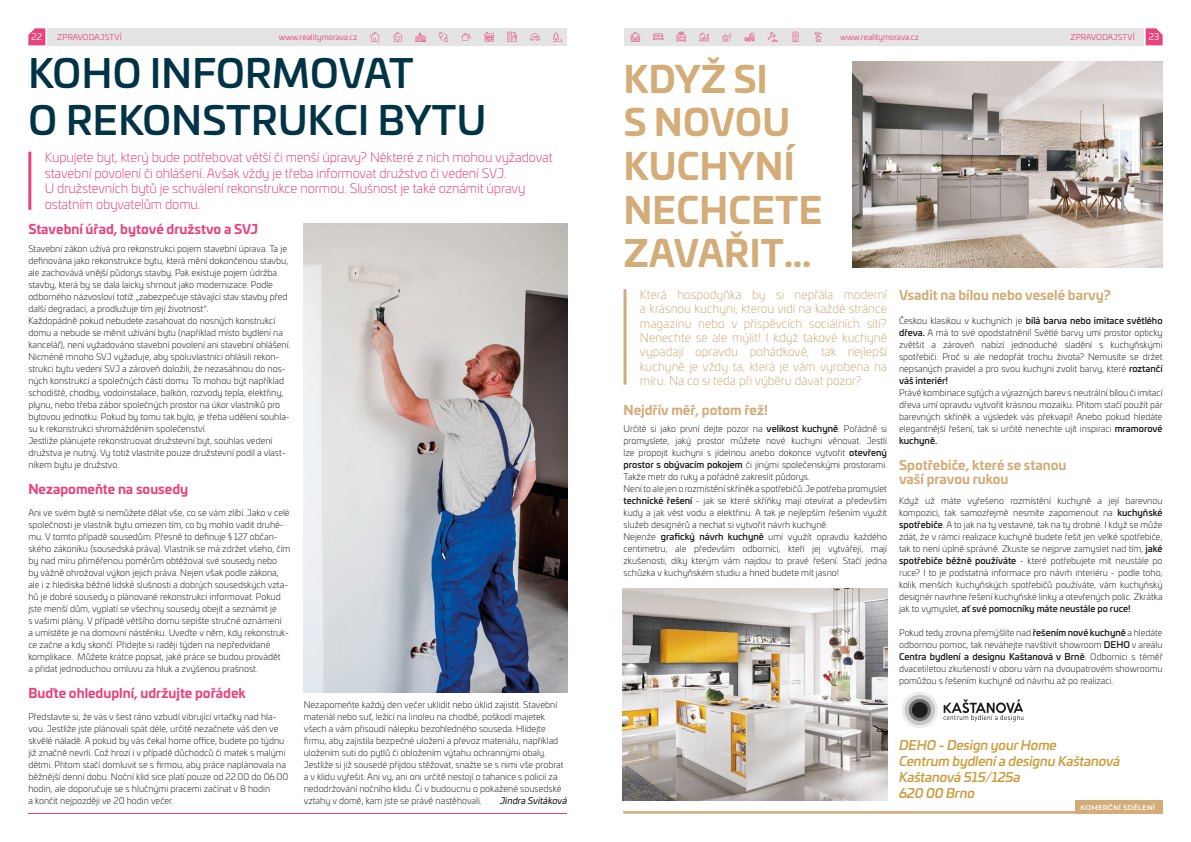
<style>
.page{position:relative;width:1191px;height:842px;background:#fff}
.page>*{position:absolute;margin:0;border:0;box-sizing:border-box;transform-origin:0 0}
.t1{font:500 39.2px/47px "Univia Pro";letter-spacing:.01em;color:#003346}
.t2{font:700 36.3px/43.5px "Univia Pro";letter-spacing:.01em;color:#d3ac78}
.t3{font:300 13px/15.6px "Univia Pro";letter-spacing:-.01em;color:#e9437e}
.t4{font:700 13px/14px "Univia Pro";color:#d3ac78}
.t5{font:700 13px "Univia Pro";color:#e9437e}
.t6{font:italic 500 13px/16px "Univia Pro";letter-spacing:-.01em;color:#cc9d3f}
.t7{font:300 12px/14.4px "Univia Pro";color:#d3ac78;text-align:justify}
.t8{font:300 9px/12px "Univia Pro";color:#1d1d1b}
.t9{font:italic 9px "Univia Pro";color:#1d1d1b}
.t10{font:9px "Univia Pro";color:#fff}
.t11{font:8px "Univia Pro";color:#e9437e}
.t12{font:8px "Univia Pro";letter-spacing:.02em;color:#e9437e}
.t13{font:600 6.8px "Montserrat";letter-spacing:.02em;color:#fff}
.s1{font-weight:500}
</style>
<div class="page">
<hr style="left:28px;top:813px;width:1134px;height:1px;background:#e9437e">
<div style="left:47px;top:28px;width:520px;height:17px;background:#e4e4e3"></div>
<svg style="left:28px;top:28px;width:17px;height:17px"></svg>
<svg style="left:370px;top:32px;width:10px;height:10px"></svg>
<svg style="left:392px;top:32px;width:11px;height:10px"></svg>
<svg style="left:438px;top:32px;width:10px;height:10px"></svg>
<svg style="left:415px;top:32px;width:11px;height:10px"></svg>
<svg style="left:461px;top:33px;width:10px;height:8px"></svg>
<svg style="left:507px;top:32px;width:10px;height:10px"></svg>
<svg style="left:530px;top:33px;width:10px;height:8px"></svg>
<svg style="left:553px;top:32px;width:9px;height:9px"></svg>
<svg style="left:484px;top:32px;width:10px;height:10px"></svg>
<div style="left:624px;top:28px;width:519px;height:17px;background:#e4e4e3"></div>
<svg style="left:1145px;top:28px;width:17px;height:17px"></svg>
<svg style="left:699px;top:32px;width:10px;height:9px"></svg>
<svg style="left:653px;top:34px;width:10px;height:6px"></svg>
<svg style="left:744px;top:32px;width:11px;height:9px"></svg>
<svg style="left:815px;top:32px;width:7px;height:10px"></svg>
<svg style="left:630px;top:32px;width:11px;height:10px"></svg>
<svg style="left:676px;top:32px;width:10px;height:10px"></svg>
<svg style="left:767px;top:32px;width:10px;height:10px"></svg>
<svg style="left:722px;top:32px;width:10px;height:9px"></svg>
<svg style="left:792px;top:32px;width:7px;height:10px"></svg>
<hr style="left:28px;top:152px;width:3px;height:58px;background:#e9437e">
<img style="left:304px;top:223px;width:263px;height:469px">
<div style="left:567px;top:807px;width:595px;height:16px;background:#fff"></div>
<img style="left:622px;top:588px;width:266px;height:212px">
<img style="left:852px;top:61px;width:310px;height:206px">
<div style="left:623px;top:811px;width:539px;height:3px;background:#d3ac78;border:1px solid #d3ac78"></div>
<div style="left:1075px;top:800px;width:87px;height:14px;background:#d3ac78"></div>
<hr style="left:623px;top:289px;width:3px;height:96px;background:#d3ac78">
<svg style="left:902px;top:692px;width:121px;height:36px"></svg>
<p class="t10" style="left:31px;top:31px;width:12px">22</p>
<p class="t12" style="left:57px;top:31px;width:66px">ZPRAVODAJSTVÍ</p>
<p class="t11" style="left:279px;top:31px;width:80px">www.realitymorava.cz</p>
<p class="t11" style="left:840px;top:31px;width:80px">www.realitymorava.cz</p>
<p class="t12" style="left:1070px;top:31px;width:66px">ZPRAVODAJSTVÍ</p>
<p class="t10" style="left:1148px;top:31px;width:12px">23</p>
<h1 class="t1" style="left:29px;top:47px;width:459px">KOHO INFORMOVAT<br>O REKONSTRUKCI BYTU</h1>
<p class="t3" style="left:45px;top:149px;width:509px">Kupujete byt, který bude potřebovat větší či menší úpravy? Některé z nich mohou vyžadovat stavební povolení či ohlášení. Avšak vždy je třeba informovat družstvo či vedení SVJ.<br>U družstevních bytů je schválení rekonstrukce normou. Slušnost je také oznámit úpravy ostatním obyvatelům domu.</p>
<h3 class="t5" style="left:28px;top:218px;width:231px">Stavební úřad, bytové družstvo a SVJ</h3>
<p class="t8" style="left:28px;top:242px;width:263px">Stavební zákon užívá pro rekonstrukci pojem stavební úprava. Ta je definována jako rekonstrukce bytu, která mění dokončenou stavbu, ale zachovává vnější půdorys stavby. Pak existuje pojem údržba stavby, která by se dala laicky shrnout jako modernizace. Podle odborného názvosloví totiž „zabezpečuje stávající stav stavby před další degradací, a prodlužuje tím její životnost“.<br>Každopádně pokud nebudete zasahovat do nosných konstrukcí domu a nebude se měnit užívání bytu (například místo bydlení na kancelář), není vyžadováno stavební povolení ani stavební ohlášení.<br>Nicméně mnoho SVJ vyžaduje, aby spoluvlastníci ohlásili rekon&shy;strukci bytu vedení SVJ a zároveň doložili, že nezasáhnou do nos&shy;ných konstrukcí a společných částí domu. To mohou být například schodiště, chodby, vodoinstalace, balkón, rozvody tepla, elektřiny, plynu, nebo třeba zábor společných prostor na úkor vlastníků pro bytovou jednotku. Pokud by tomu tak bylo, je třeba udělení souhla&shy;su k rekonstrukci shromážděním společenství.<br>Jestliže plánujete rekonstruovat družstevní byt, souhlas vedení družstva je nutný. Vy totiž vlastníte pouze družstevní podíl a vlast&shy;níkem bytu je družstvo.</p>
<h3 class="t5" style="left:28px;top:479px;width:161px">Nezapomeňte na sousedy</h3>
<p class="t8" style="left:28px;top:506px;width:263px">Ani ve svém bytě si nemůžete dělat vše, co se vám zlíbí. Jako v celé společnosti je vlastník bytu omezen tím, co by mohlo vadit druhé&shy;mu. V tomto případě sousedům. Přesně to definuje § 127 občan&shy;ského zákoníku (sousedská práva). Vlastník se má zdržet všeho, čím by nad míru přiměřenou poměrům obtěžoval své sousedy nebo<br>by vážně ohrožoval výkon jejich práva. Nejen však podle zákona, ale i z hlediska běžné lidské slušnosti a dobrých sousedských vzta&shy;hů je dobré sousedy o plánované rekonstrukci informovat. Pokud jste menší dům, vyplatí se všechny sousedy obejít a seznámit je<br>s vašimi plány. V případě většího domu sepište stručné oznámení<br>a umístěte je na domovní nástěnku. Uveďte v něm, kdy rekonstruk&shy;ce začne a kdy skončí. Přidejte si raději týden na nepředvídané komplikace. Můžete krátce popsat, jaké práce se budou provádět<br>a přidat jednoduchou omluvu za hluk a zvýšenou prašnost.</p>
<h3 class="t5" style="left:28px;top:683px;width:219px">Buďte ohleduplní, udržujte pořádek</h3>
<p class="t8" style="left:28px;top:710px;width:261px">Představte si, že vás v šest ráno vzbudí vibrující vrtačky nad hla&shy;vou. Jestliže jste plánovali spát déle, určitě nezačnete váš den ve skvělé náladě. A pokud by vás čekal home office, budete po týdnu již značně nevrlí. Což hrozí i v případě důchodců či matek s malými dětmi. Přitom stačí domluvit se s firmou, aby práce naplánovala na běžnější denní dobu. Noční klid sice platí pouze od 22.00 do 06.00 hodin, ale doporučuje se s hlučnými pracemi začínat v 8 hodin<br>a končit nejpozději ve 20 hodin večer.</p>
<p class="t8" style="left:304px;top:698px;width:261px">Nezapomeňte každý den večer uklidit nebo úklid zajistit. Stavební materiál nebo suť, ležící na linoleu na chodbě, poškodí majetek všech a vám přisoudí nálepku bezohledného souseda. Hlídejte firmu, aby zajistila bezpečné uložení a převoz materiálu, například uložením suti do pytlů či obložením výtahu ochrannými obaly.<br>Jestliže si již sousedé přijdou stěžovat, snažte se s nimi vše probrat a v klidu vyřešit. Ani vy, ani oni určitě nestojí o tahanice s policií za nedodržování nočního klidu. Či v budoucnu o pokažené sousedské vztahy v domě, kam jste se právě nastěhovali.</p>
<p class="t9" style="left:500px;top:794px;width:68px">Jindra Svitáková</p>
<h2 class="t2" style="left:623px;top:55px;width:200px">KDYŽ SI<br>S NOVOU<br>KUCHYNÍ<br>NECHCETE<br>ZAVAŘIT…</h2>
<p class="t7" style="left:640px;top:287px;width:249px">Která hospodyňka by si nepřála moderní a krásnou kuchyni, kterou vidí na každé stránce magazínu nebo v příspěvcích sociálních sítí?<br>Nenechte se ale mýlit! I když takové kuchyně vypadají opravdu pohádkově, tak nejlepší kuchyně je vždy ta, která je vám vyrobena na míru. Na co si teda při výběru dávat pozor?</p>
<h3 class="t4" style="left:623px;top:402px;width:146px">Nejdřív měř, potom řež!</h3>
<p class="t8" style="left:623px;top:422px;width:265px">Určitě si jako první dejte pozor na <span class="s1">velikost kuchyně</span>. Pořádně si promyslete, jaký prostor můžete nové kuchyni věnovat. Jestli lze propojit kuchyni s jídelnou anebo dokonce vytvořit <span class="s1">otevřený prostor s obývacím pokojem</span> či jinými společenskými prostorami.<br>Takže metr do ruky a pořádně zakreslit půdorys.<br>Není to ale jen o rozmístění skříněk a spotřebičů. Je potřeba promyslet <span class="s1">technické řešení</span> - jak se které skříňky mají otevírat a především kudy a jak vést vodu a elektřinu. A tak je nejlepším řešením využít služeb designérů a nechat si vytvořit návrh kuchyně.<br>Nejenže <span class="s1">grafický návrh kuchyně</span> umí využít opravdu každého centimetru, ale především odborníci, kteří jej vytvářejí, mají zkušenosti, díky kterým vám najdou to pravé řešení. Stačí jedna schůzka v kuchyňském studiu a hned budete mít jasno!</p>
<h3 class="t4" style="left:899px;top:287px;width:213px">Vsadit na bílou nebo veselé barvy?</h3>
<p class="t8" style="left:899px;top:314px;width:265px;text-align:justify">Českou klasikou v kuchyních je <span class="s1">bílá barva nebo imitace světlého dřeva.</span> A má to své opodstatnění! Světlé barvy umí prostor opticky zvětšit a zároveň nabízí jednoduché sladění s kuchyňskými spotřebiči. Proč si ale nedopřát trochu života? Nemusíte se držet nepsaných pravidel a pro svou kuchyni zvolit barvy, které <span class="s1">roztančí váš interiér!</span></p>
<p class="t8" style="left:899px;top:386px;width:265px;text-align:justify">Právě kombinace sytých a výrazných barev s neutrální bílou či imitací dřeva umí opravdu vytvořit krásnou mozaiku. Přitom stačí použít pár barevných skříněk a výsledek vás překvapí! Anebo pokud hledáte elegantnější řešení, tak si určitě nenechte ujít inspiraci <span class="s1">mramorové kuchyně.</span></p>
<h3 class="t4" style="left:899px;top:457px;width:169px">Spotřebiče, které se stanou vaší pravou rukou</h3>
<p class="t8" style="left:899px;top:494px;width:265px;text-align:justify">Když už máte vyřešeno rozmístění kuchyně a její barevnou kompozici, tak samozřejmě nesmíte zapomenout na <span class="s1">kuchyňské spotřebiče</span>. A to jak na ty vestavné, tak na ty drobné. I když se může zdát, že v rámci realizace kuchyně budete řešit jen velké spotřebiče, tak to není úplně správně. Zkuste se nejprve zamyslet nad tím, <span class="s1">jaké spotřebiče běžně používáte</span> - které potřebujete mít neustále po ruce? I to je podstatná informace pro návrh interiéru - podle toho, kolik menších kuchyňských spotřebičů používáte, vám kuchyňský designér navrhne řešení kuchyňské linky a otevřených polic. Zkrátka jak to vymyslet, <span class="s1">ať své pomocníky máte neustále po ruce!</span></p>
<p class="t8" style="left:899px;top:626px;width:265px;text-align:justify">Pokud tedy zrovna přemýšlíte nad <span class="s1">řešením nové kuchyně</span> a hledáte odbornou pomoc, tak neváhejte navštívit showroom <span class="s1">DEHO</span> v areálu <span class="s1">Centra bydlení a designu Kaštanová v Brně</span>. Odborníci s téměř dvacetiletou zkušeností v oboru vám na dvoupatrovém showroomu pomůžou s řešením kuchyně od návrhu až po realizaci.</p>
<h3 class="t6" style="left:899px;top:736px;width:223px">DEHO - Design your Home<br>Centrum bydlení a designu Kaštanová<br>Kaštanová 515/125a<br>620 00 Brno</h3>
<p class="t13" style="left:1080px;top:802px;width:76px">KOMERČNÍ SDĚLENÍ</p>
</div>
